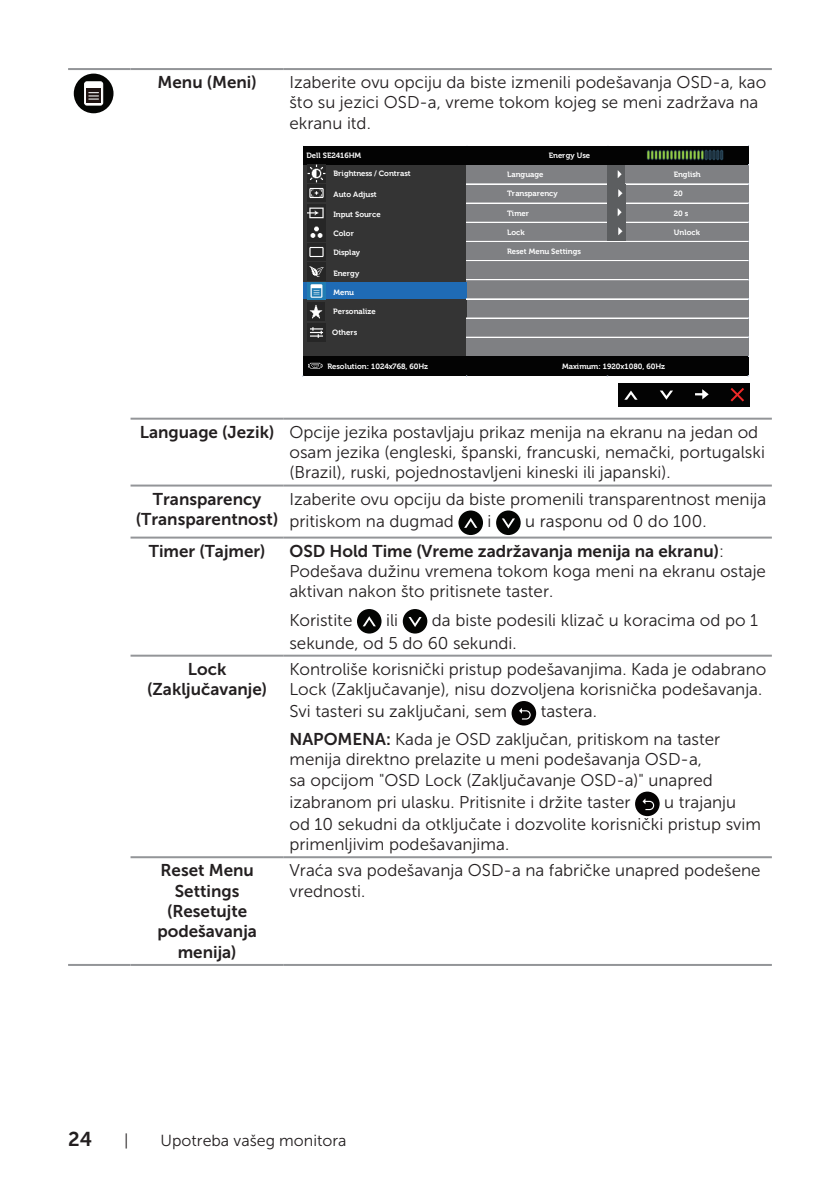
<style>
.page{position:relative;width:840px;height:1191px;background:#fff}
.page>*{position:absolute;margin:0;border:0;box-sizing:border-box;transform-origin:0 0}
.t1{font:20px "Museo Sans For Dell 700";color:#231f20}
.text_OSD_table{font:17px/20.4px "Museo Sans For Dell 300";color:#231f20}
.text_OSD_table-2{font:17px/20.4px "Museo Sans For Dell 700";color:#231f20;text-align:center}
.t2{font:16px "Museo Sans For Dell 300";color:#231f20}
.t3{font:700 7.6px "Museo For Dell";color:#fff}
.s1{font-family:"Museo Sans For Dell 700"}
</style>
<div class="page">
<hr style="left:68px;top:68px;width:62px;height:2px;background:#939598">
<hr style="left:130px;top:68px;width:153px;height:2px;background:#939598">
<hr style="left:283px;top:68px;width:488px;height:2px;background:#939598">
<hr style="left:130px;top:418px;width:153px;height:2px;background:#939598">
<hr style="left:283px;top:418px;width:488px;height:2px;background:#939598">
<hr style="left:130px;top:484px;width:153px;height:2px;background:#939598">
<hr style="left:283px;top:484px;width:488px;height:2px;background:#939598">
<hr style="left:130px;top:536px;width:153px;height:2px;background:#939598">
<hr style="left:283px;top:536px;width:488px;height:2px;background:#939598">
<hr style="left:130px;top:654px;width:153px;height:2px;background:#939598">
<hr style="left:283px;top:654px;width:488px;height:2px;background:#939598">
<hr style="left:130px;top:856px;width:153px;height:2px;background:#939598">
<hr style="left:283px;top:856px;width:488px;height:2px;background:#939598">
<hr style="left:68px;top:964px;width:62px;height:2px;background:#939598">
<hr style="left:130px;top:964px;width:153px;height:2px;background:#939598">
<hr style="left:283px;top:964px;width:488px;height:2px;background:#939598">
<div style="left:74px;top:74px;width:39px;height:39px;background:#040503;border-radius:50%"></div>
<div style="left:85px;top:82px;width:18px;height:23px;background:#fff;border-radius:2px"></div>
<div style="left:84px;top:81px;width:19px;height:25px;border:1px solid #fff;border-radius:2px"></div>
<div style="left:86px;top:89px;width:15px;height:14px;background:#201412"></div>
<svg style="left:89px;top:92px;width:9px;height:8px"></svg>
<div style="left:617px;top:383px;width:132px;height:24px;background:#030303"></div>
<svg style="left:624px;top:390px;width:13px;height:10px"></svg>
<svg style="left:660px;top:390px;width:12px;height:10px"></svg>
<svg style="left:730px;top:388px;width:13px;height:13px"></svg>
<svg style="left:695px;top:389px;width:13px;height:10px"></svg>
<div style="left:303px;top:146px;width:445px;height:19px;background:#030303"></div>
<div style="left:303px;top:165px;width:163px;height:134px;background:#343434"></div>
<div style="left:466px;top:165px;width:282px;height:134px;background:#7f8083"></div>
<div style="left:303px;top:282px;width:163px;height:19px;background:#1f6bb5"></div>
<div style="left:466px;top:299px;width:282px;height:19px;background:#7f8083"></div>
<div style="left:303px;top:300px;width:163px;height:56px;background:#343434"></div>
<div style="left:466px;top:318px;width:282px;height:39px;background:#7f8083"></div>
<div style="left:303px;top:356px;width:445px;height:20px;background:#030303"></div>
<hr style="left:466px;top:184px;width:282px;height:1px;background:#fff">
<hr style="left:466px;top:203px;width:282px;height:1px;background:#fff">
<hr style="left:466px;top:222px;width:282px;height:1px;background:#fff">
<hr style="left:466px;top:241px;width:282px;height:1px;background:#fff">
<hr style="left:466px;top:260px;width:282px;height:1px;background:#fff">
<hr style="left:466px;top:279px;width:282px;height:1px;background:#fff">
<hr style="left:466px;top:280px;width:282px;height:1px;background:#fff">
<hr style="left:466px;top:298px;width:282px;height:1px;background:#fff">
<hr style="left:466px;top:299px;width:282px;height:1px;background:#fff">
<hr style="left:466px;top:318px;width:282px;height:1px;background:#fff">
<hr style="left:466px;top:337px;width:282px;height:1px;background:#fff">
<img style="left:607px;top:166px;width:18px;height:55px">
<img style="left:308px;top:362px;width:14px;height:7px">
<img style="left:646px;top:149px;width:78px;height:12px">
<img style="left:607px;top:223px;width:18px;height:17px">
<img style="left:307px;top:185px;width:18px;height:17px">
<img style="left:307px;top:204px;width:18px;height:18px">
<img style="left:307px;top:243px;width:18px;height:18px">
<img style="left:307px;top:263px;width:18px;height:37px">
<img style="left:307px;top:324px;width:18px;height:17px">
<img style="left:307px;top:303px;width:18px;height:17px">
<img style="left:307px;top:165px;width:18px;height:18px">
<img style="left:307px;top:224px;width:18px;height:17px">
<div style="left:458px;top:510px;width:24px;height:25px;background:#040503;border-radius:50%"></div>
<svg style="left:464px;top:518px;width:13px;height:10px"></svg>
<div style="left:496px;top:510px;width:24px;height:25px;background:#040503;border-radius:50%"></div>
<svg style="left:502px;top:518px;width:12px;height:10px"></svg>
<div style="left:357px;top:609px;width:24px;height:24px;background:#040503;border-radius:50%"></div>
<svg style="left:363px;top:616px;width:12px;height:10px"></svg>
<div style="left:402px;top:609px;width:25px;height:24px;background:#040503;border-radius:50%"></div>
<svg style="left:408px;top:617px;width:13px;height:10px"></svg>
<div style="left:511px;top:701px;width:25px;height:24px;background:#050303;border-radius:50%"></div>
<svg style="left:519px;top:708px;width:11px;height:11px"></svg>
<svg style="left:634px;top:791px;width:25px;height:25px"></svg>
<svg style="left:642px;top:798px;width:11px;height:12px"></svg>
<p class="text_OSD_table-2" style="left:157px;top:72px;width:101px">Menu (Meni)</p>
<p class="text_OSD_table" style="left:289px;top:72px;width:478px">Izaberite ovu opciju da biste izmenili podešavanja OSD-a, kao što su jezici OSD-a, vreme tokom kojeg se meni zadržava na ekranu itd.</p>
<p class="t3" style="left:306px;top:151px;width:56px">Dell SE2416HM</p>
<p class="t3" style="left:548px;top:151px;width:43px">Energy Use</p>
<p class="t3" style="left:333px;top:169px;width:78px">Brightness / Contrast</p>
<p class="t3" style="left:333px;top:190px;width:44px">Auto Adjust</p>
<p class="t3" style="left:333px;top:210px;width:49px">Input Source</p>
<p class="t3" style="left:333px;top:229px;width:22px">Color</p>
<p class="t3" style="left:333px;top:248px;width:28px">Display</p>
<p class="t3" style="left:333px;top:269px;width:27px">Energy</p>
<p class="t3" style="left:333px;top:288px;width:22px">Menu</p>
<p class="t3" style="left:333px;top:307px;width:44px">Personalize</p>
<p class="t3" style="left:332px;top:328px;width:27px">Others</p>
<p class="t3" style="left:507px;top:170px;width:38px">Language</p>
<p class="t3" style="left:673px;top:170px;width:28px">English</p>
<p class="t3" style="left:507px;top:189px;width:52px">Transparency</p>
<p class="t3" style="left:673px;top:189px;width:10px">20</p>
<p class="t3" style="left:507px;top:209px;width:23px">Timer</p>
<p class="t3" style="left:673px;top:209px;width:16px">20 s</p>
<p class="t3" style="left:507px;top:228px;width:19px">Lock</p>
<p class="t3" style="left:673px;top:228px;width:28px">Unlock</p>
<p class="t3" style="left:507px;top:247px;width:75px">Reset Menu Settings</p>
<p class="t3" style="left:327px;top:362px;width:102px">Resolution: 1024x768, 60Hz</p>
<p class="t3" style="left:561px;top:362px;width:104px">Maximum: 1920x1080, 60Hz</p>
<p class="text_OSD_table-2" style="left:140px;top:421px;width:136px">Language (Jezik)</p>
<p class="text_OSD_table" style="left:289px;top:422px;width:476px">Opcije jezika postavljaju prikaz menija na ekranu na jedan od osam jezika (engleski, španski, francuski, nemački, portugalski (Brazil), ruski, pojednostavljeni kineski ili japanski).</p>
<p class="text_OSD_table-2" style="left:136px;top:488px;width:144px">Transparency (Transparentnost)</p>
<p class="text_OSD_table" style="left:289px;top:488px;width:478px;line-height:22px">Izaberite ovu opciju da biste promenili transparentnost menija pritiskom na dugmad</p>
<p class="text_OSD_table" style="left:487px;top:510px;width:5px">i</p>
<p class="text_OSD_table" style="left:525px;top:510px;width:183px">u rasponu od 0 do 100.</p>
<p class="text_OSD_table-2" style="left:149px;top:540px;width:118px">Timer (Tajmer)</p>
<p class="text_OSD_table" style="left:289px;top:540px;width:478px"><span class="s1">OSD Hold Time (Vreme zadržavanja menija na ekranu)</span>:<br>Podešava dužinu vremena tokom koga meni na ekranu ostaje aktivan nakon što pritisnete taster.</p>
<p class="text_OSD_table" style="left:289px;top:610px;width:64px">Koristite</p>
<p class="text_OSD_table" style="left:386px;top:610px;width:14px">ili</p>
<p class="text_OSD_table" style="left:289px;top:608px;width:470px;line-height:22.8px;text-indent:142px">da biste podesili klizač u koracima od po 1 sekunde, od 5 do 60 sekundi.</p>
<p class="text_OSD_table-2" style="left:147px;top:658px;width:121px">Lock (Zaključavanje)</p>
<p class="text_OSD_table" style="left:289px;top:658px;width:478px">Kontroliše korisnički pristup podešavanjima. Kada je odabrano<br>Lock (Zaključavanje), nisu dozvoljena korisnička podešavanja.</p>
<p class="text_OSD_table" style="left:289px;top:701px;width:219px">Svi tasteri su zaključani, sem</p>
<p class="text_OSD_table" style="left:540px;top:701px;width:58px">tastera.</p>
<p class="text_OSD_table" style="left:289px;top:729px;width:432px"><span class="s1">NAPOMENA:</span> Kada je OSD zaključan, pritiskom na taster menija direktno prelazite u meni podešavanja OSD-a, sa opcijom "OSD Lock (Zaključavanje OSD-a)" unapred</p>
<p class="text_OSD_table" style="left:289px;top:791px;width:342px">izabranom pri ulasku. Pritisnite i držite taster</p>
<p class="text_OSD_table" style="left:289px;top:791px;width:473px;line-height:22px;text-indent:374px">u trajanju od 10 sekudni da otključate i dozvolite korisnički pristup svim</p>
<p class="text_OSD_table" style="left:289px;top:834px;width:221px">primenljivim podešavanjima.</p>
<p class="text_OSD_table-2" style="left:157px;top:860px;width:101px">Reset Menu<br>Settings (Resetujte podešavanja menija)</p>
<p class="text_OSD_table" style="left:289px;top:860px;width:472px">Vraća sva podešavanja OSD-a na fabričke unapred podešene vrednosti.</p>
<p class="t1" style="left:68px;top:1127px;width:26px">24</p>
<p class="t2" style="left:124px;top:1131px;width:6px">|</p>
<p class="t2" style="left:160px;top:1131px;width:187px">Upotreba vašeg monitora</p>
</div>
